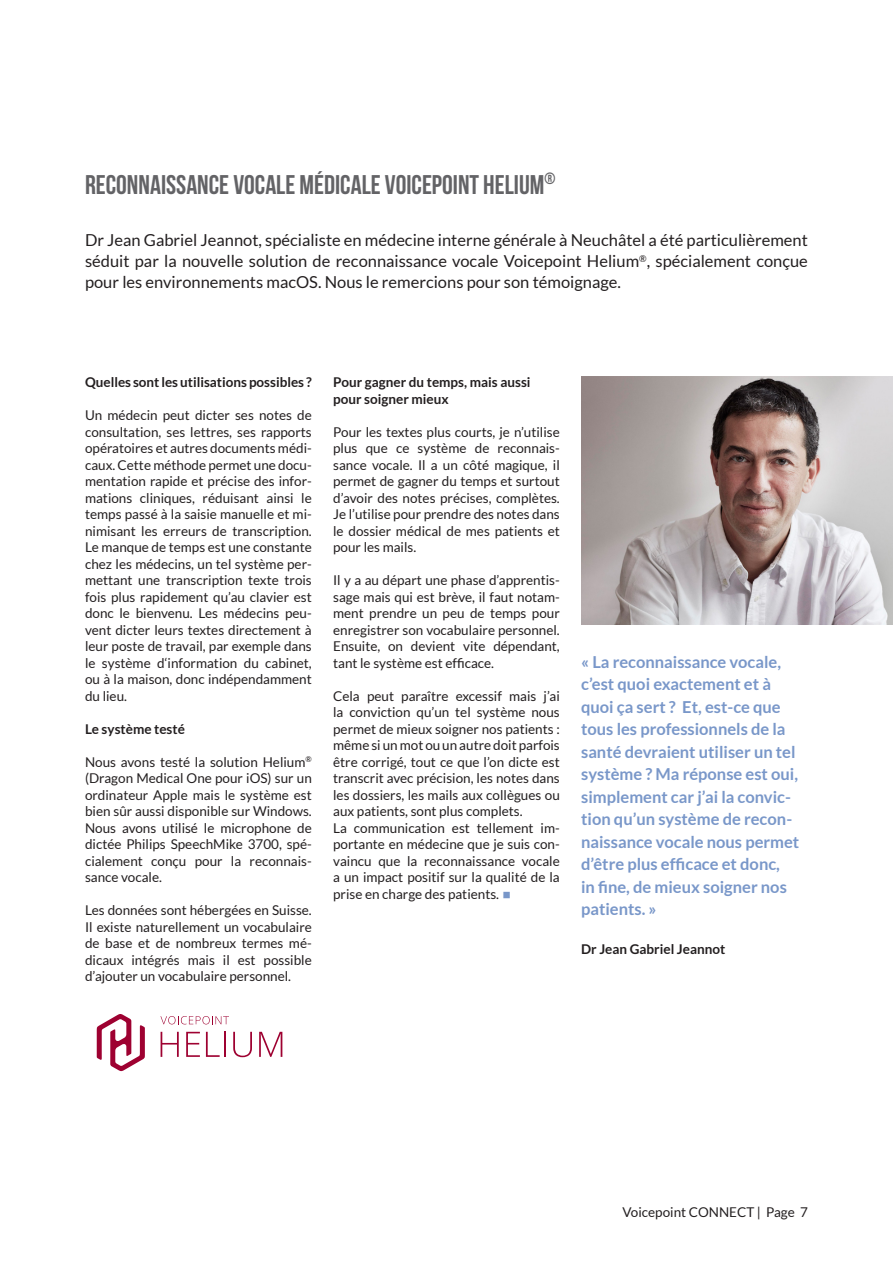
<style>
.page{position:relative;width:893px;height:1263px;background:#fff}
.page>*{position:absolute;margin:0;border:0;box-sizing:border-box;transform-origin:0 0}
.Subtitle_Content{font:700 27px "Bebas Neue";color:#636366}
.Content{font:700 16.5px/22.5px "Lato";color:#7997c9}
.Subtitle_Content-2{font:16.5px/21px "Lato";color:#231f20;text-align:justify}
.Content-2{font:13.5px/16.5px "Lato";color:#231f20;text-align:justify}
.Content-3{font:700 13.5px/16.5px "Lato";color:#231f20}
.s1{font-family:"Aptos";font-size:21px;color:#7997c9}
</style>
<div class="page">
<img style="left:581px;top:376px;width:312px;height:249px">
<svg style="left:161px;top:1032px;width:18px;height:25px"></svg>
<svg style="left:186px;top:1032px;width:14px;height:25px"></svg>
<svg style="left:206px;top:1032px;width:14px;height:25px"></svg>
<hr style="left:224px;top:1032px;width:2px;height:25px;background:#9e0131">
<svg style="left:233px;top:1032px;width:19px;height:25px"></svg>
<svg style="left:259px;top:1032px;width:23px;height:25px"></svg>
<svg style="left:160px;top:1016px;width:69px;height:8px"></svg>
<svg style="left:97px;top:1014px;width:48px;height:57px"></svg>
<p class="Subtitle_Content" style="left:85px;top:169px;width:472px">RECONNAISSANCE VOCALE MÉDICALE VOICEPOINT HELIUM<sup>®</sup></p>
<p class="Subtitle_Content-2" style="left:85px;top:229px;width:724px">Dr Jean Gabriel Jeannot, spécialiste en médecine interne générale à Neuchâtel a été particulièrement séduit par la nouvelle solution de reconnaissance vocale Voicepoint Helium<sup>®</sup>, spécialement conçue pour les environnements macOS. Nous le remercions pour son témoignage.</p>
<p class="Content-3" style="left:85px;top:374px;width:228px">Quelles sont les utilisations possibles ?</p>
<p class="Content-2" style="left:85px;top:407px;width:228px">Un médecin peut dicter ses notes de consultation, ses lettres, ses rapports opératoires et autres documents médi&shy;caux. Cette méthode permet une docu&shy;mentation rapide et précise des infor&shy;mations cliniques, réduisant ainsi le temps passé à la saisie manuelle et mi&shy;nimisant les erreurs de transcription.<br>Le manque de temps est une constante chez les médecins, un tel système per&shy;mettant une transcription texte trois fois plus rapidement qu’au clavier est donc le bienvenu. Les médecins peu&shy;vent dicter leurs textes directement à leur poste de travail, par exemple dans le système d‘information du cabinet, ou à la maison, donc indépendamment du lieu.</p>
<p class="Content-3" style="left:85px;top:720px;width:101px">Le système testé</p>
<p class="Content-2" style="left:85px;top:753px;width:228px">Nous avons testé la solution Helium<sup>® </sup>(Dragon Medical One pour iOS) sur un ordinateur Apple mais le système est bien sûr aussi disponible sur Windows.<br>Nous avons utilisé le microphone de dictée Philips SpeechMike 3700, spé&shy;cialement conçu pour la reconnais&shy;sance vocale.</p>
<p class="Content-2" style="left:85px;top:902px;width:228px">Les données sont hébergées en Suisse.<br>Il existe naturellement un vocabulaire de base et de nombreux termes mé&shy;dicaux intégrés mais il est possible d’ajouter un vocabulaire personnel.</p>
<p class="Content-3" style="left:333px;top:374px;width:199px">Pour gagner du temps, mais aussi pour soigner mieux</p>
<p class="Content-2" style="left:333px;top:423px;width:228px">Pour les textes plus courts, je n’utilise plus que ce système de reconnais&shy;sance vocale. Il a un côté magique, il permet de gagner du temps et surtout d’avoir des notes précises, complètes.<br>Je l’utilise pour prendre des notes dans le dossier médical de mes patients et pour les mails.</p>
<p class="Content-2" style="left:333px;top:572px;width:228px">Il y a au départ une phase d’apprentis&shy;sage mais qui est brève, il faut notam&shy;ment prendre un peu de temps pour enregistrer son vocabulaire personnel.<br>Ensuite, on devient vite dépendant, tant le système est efficace.</p>
<p class="Content-2" style="left:333px;top:687px;width:228px">Cela peut paraître excessif mais j’ai la conviction qu’un tel système nous permet de mieux soigner nos patients : même si un mot ou un autre doit parfois être corrigé, tout ce que l’on dicte est transcrit avec précision, les notes dans les dossiers, les mails aux collègues ou aux patients, sont plus complets.</p>
<p class="Content-2" style="left:333px;top:819px;width:228px">La communication est tellement im&shy;portante en médecine que je suis con&shy;vaincu que la reconnaissance vocale a un impact positif sur la qualité de la prise en charge des patients. <span class="s1">▪</span></p>
<p class="Content" style="left:581px;top:650px;width:220px">« La reconnaissance vocale, c’est quoi exactement et à quoi ça sert ? Et, est-ce que tous les professionnels de la santé devraient utiliser un tel système ? Ma réponse est oui, simplement car j’ai la convic&shy;tion qu’un système de recon&shy;naissance vocale nous permet d’être plus efficace et donc,<br>in fine, de mieux soigner nos patients. »</p>
<p class="Content-3" style="left:581px;top:941px;width:146px">Dr Jean Gabriel Jeannot</p>
<p class="Content-2" style="left:622px;top:1204px;width:187px">Voicepoint CONNECT | Page 7</p>
</div>
